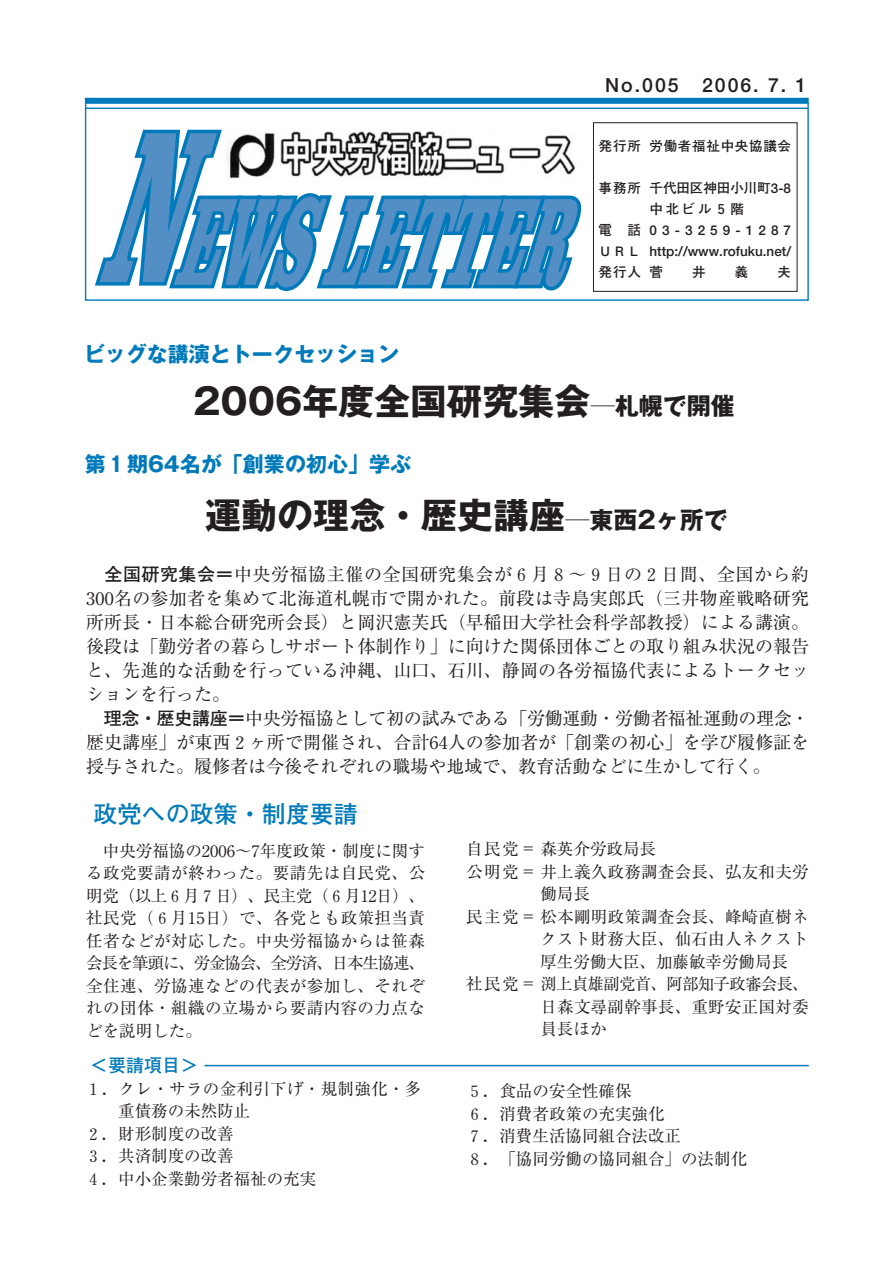
<style>
.page{position:relative;width:894px;height:1264px;background:#fff}
.page>*{position:absolute;margin:0;border:0;box-sizing:border-box;transform-origin:0 0}
.t1{font:700 36px "Gothic MB101";color:#231f20}
.t2{font:700 24px "Futo Go B101";color:#007aba}
.t3{font:700 21px "Gothic MB101";color:#007aba}
.t4{font:700 19.5px "Futo Go B101";letter-spacing:.1em;color:#231f20}
.t5{font:18px/24px "Ryumin";letter-spacing:.005em;color:#231f20;text-align:justify}
.t6{font:700 18px "Futo Go B101";color:#007aba}
.t7{font:16.5px/22.5px "Ryumin";color:#231f20}
.t8{font:16.5px "Ryumin";letter-spacing:-.045em;color:#231f20}
.t9{font:700 13.5px/21px "Futo Go B101";color:#231f20}
.t10{font:700 13.5px/21px "Futo Go B101";letter-spacing:.055em;color:#231f20;text-align:justify}
.s1{font-size:24px}
.s2{font-family:"Futo Go B101";font-weight:700}
</style>
<div class="page">
<div style="left:593px;top:122px;width:204px;height:170px;border:1px solid #231f20"></div>
<div style="left:85px;top:98px;width:723px;height:6px;background:#007aba"></div>
<hr style="left:86px;top:108px;width:721px;height:1px;background:#007aba">
<svg style="left:90px;top:129px;width:496px;height:172px"></svg>
<img style="left:225px;top:129px;width:352px;height:55px">
<hr style="left:204px;top:1065px;width:604px;height:1px;background:#007aba">
<p class="t4" style="left:605px;top:78px;width:203px">No.005　2006. 7. 1</p>
<p class="t3" style="left:84px;top:347px;width:316px">ビッグな講演とトークセッション</p>
<p class="t10" style="left:598px;top:137px;width:44px">発行所</p>
<p class="t10" style="left:598px;top:179px;width:44px">事務所</p>
<p class="t10" style="left:598px;top:221px;width:44px">電 話ＵＲＬ発行人</p>
<p class="t10" style="left:649px;top:136px;width:143px">労働者福祉中央協議会</p>
<p class="t9" style="left:649px;top:178px;width:143px">千代田区神田小川町3-8中北ビル５階<br>03-3259-1287 http://www.rofuku.net/菅</p>
<p class="t10" style="left:692px;top:262px;width:15px">井</p>
<p class="t10" style="left:734px;top:262px;width:15px">義</p>
<p class="t10" style="left:777px;top:262px;width:15px">夫</p>
<h1 class="t1" style="left:85px;top:388px;width:651px">　　　2006年度全国研究集会<span class="s1">―札幌で開催</span></h1>
<p class="t3" style="left:85px;top:456px;width:327px">第１期64名が「創業の初心」学ぶ</p>
<h1 class="t1" style="left:85px;top:502px;width:644px">　　　 運動の理念・歴史講座<span class="s1">―東西2ヶ所で</span></h1>
<p class="t5" style="left:86px;top:565px;width:724px;text-indent:18px"><span class="s2">全国研究集会＝</span>中央労福協主催の全国研究集会が６月８～９日の２日間、全国から約300名の参加者を集めて北海道札幌市で開かれた。前段は寺島実郎氏（三井物産戦略研究所所長・日本総合研究所会長）と岡沢憲芙氏（早稲田大学社会科学部教授）による講演。後段は「勤労者の暮らしサポート体制作り」に向けた関係団体ごとの取り組み状況の報告と、先進的な活動を行っている沖縄、山口、石川、静岡の各労福協代表によるトークセッションを行った。</p>
<p class="t5" style="left:86px;top:709px;width:724px;text-indent:18px"><span class="s2">理念・歴史講座＝</span>中央労福協として初の試みである「労働運動・労働者福祉運動の理念・歴史講座」が東西２ヶ所で開催され、合計64人の参加者が「創業の初心」を学び履修証を授与された。履修者は今後それぞれの職場や地域で、教育活動などに生かして行く。</p>
<h2 class="t2" style="left:94px;top:805px;width:265px">政党への政策・制度要請</h2>
<p class="t7" style="left:466px;top:840px;width:344px">自民党＝森英介労政局長<br>公明党＝井上義久政務調査会長、弘友和夫労</p>
<p class="t7" style="left:466px;top:908px;width:344px">民主党＝松本剛明政策調査会長、峰崎直樹ネ</p>
<p class="t7" style="left:86px;top:842px;width:340px;text-align:justify">　中央労福協の2006～7年度政策・制度に関する政党要請が終わった。要請先は自民党、公明党（以上６月７日）、民主党（６月12日）、社民党（６月15日）で、各党とも政策担当責任者などが対応した。中央労福協からは笹森会長を筆頭に、労金協会、全労済、日本生協連、全住連、労協連などの代表が参加し、それぞれの団体・組織の立場から要請内容の力点などを説明した。</p>
<p class="t6" style="left:90px;top:1059px;width:110px">＜要請項目＞</p>
<p class="t7" style="left:85px;top:1080px;width:337px">１．クレ・サラの金利引下げ・規制強化・多　　重債務の未然防止<br>２．財形制度の改善<br>３．共済制度の改善<br>４．中小企業勤労者福祉の充実</p>
<p class="t7" style="left:466px;top:1082px;width:282px">５．食品の安全性確保<br>６．消費者政策の充実強化<br>７．消費生活協同組合法改正<br>８．「協同労働の協同組合」の法制化</p>
<p class="t7" style="left:540px;top:885px;width:51px">働局長</p>
<p class="t7" style="left:540px;top:930px;width:270px">クスト財務大臣、仙石由人ネクスト厚生労働大臣、加藤敏幸労働局長</p>
<p class="t7" style="left:540px;top:998px;width:270px">日森文尋副幹事長、重野安正国対委員長ほか</p>
<p class="t8" style="left:466px;top:978px;width:344px">社民党＝渕上貞雄副党首、阿部知子政審会長、</p>
</div>
